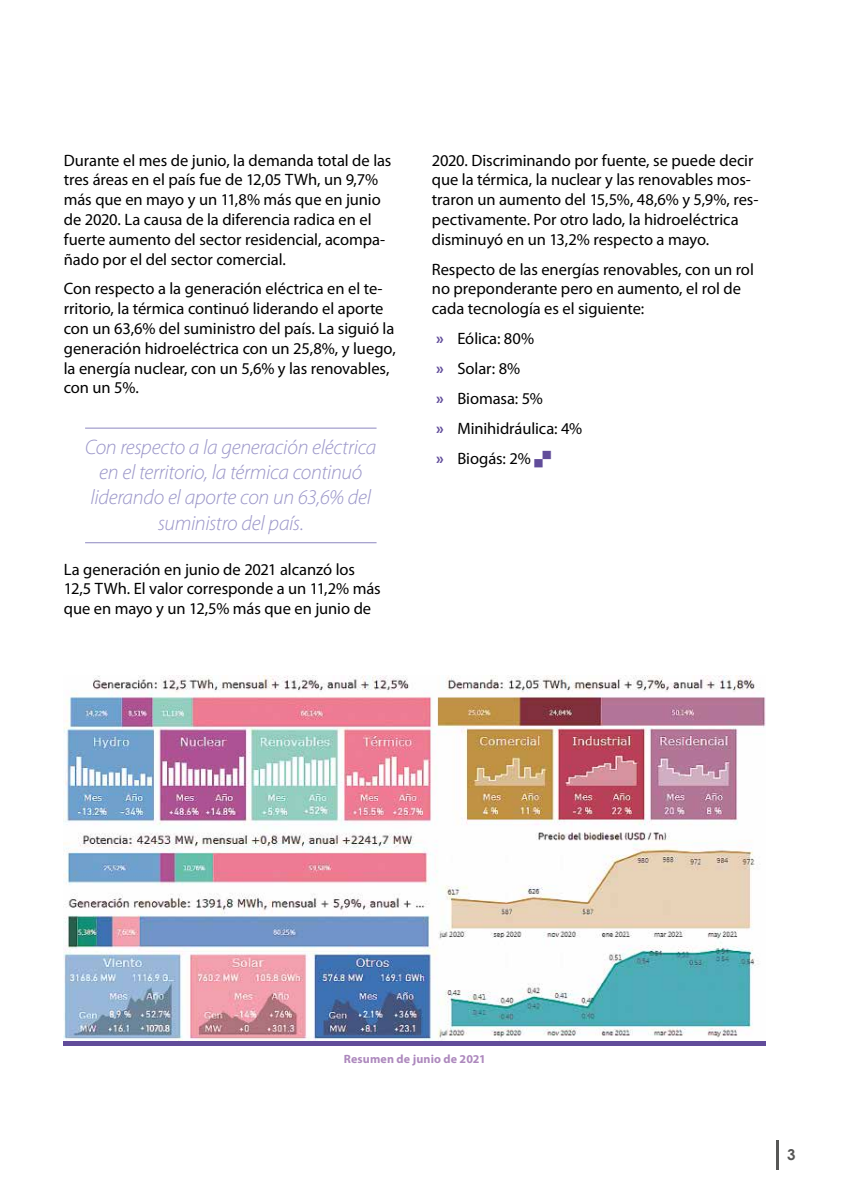
<style>
.page{position:relative;width:851px;height:1191px;background:#fff}
.page>*{position:absolute;margin:0;border:0;box-sizing:border-box;transform-origin:0 0}
.t1{font:italic 300 21px/25.2px "Myriad Pro";letter-spacing:-.015em;color:#9a95c8;text-align:center}
.t2{font:16.5px/19.8px "Myriad Pro";letter-spacing:-.005em;color:#000}
.t3{font:700 15px "Century Gothic";color:#575756}
.t4{font:700 12px "Myriad Pro";letter-spacing:.015em;color:#ad88bd}
.s1{font-weight:700;color:#614c9a}
</style>
<div class="page">
<hr style="left:776px;top:1140px;width:2px;height:29px;background:#575756">
<hr style="left:85px;top:427px;width:291px;height:2px;background:#9a95c8">
<hr style="left:85px;top:542px;width:291px;height:1px;background:#9a95c8">
<hr style="left:64px;top:1041px;width:701px;height:4px;background:#614c9a">
<img style="left:64px;top:675px;width:701px;height:366px">
<p class="t2" style="left:64px;top:150px;width:329px">Durante el mes de junio, la demanda total de las tres áreas en el país fue de 12,05 TWh, un 9,7% más que en mayo y un 11,8% más que en junio de 2020. La causa de la diferencia radica en el fuerte aumento del sector residencial, acompa&shy;ñado por el del sector comercial.</p>
<p class="t2" style="left:64px;top:279px;width:333px">Con respecto a la generación eléctrica en el te&shy;rritorio, la térmica continuó liderando el aporte con un 63,6% del suministro del país. La siguió la generación hidroeléctrica con un 25,8%, y luego, la energía nuclear, con un 5,6% y las renovables, con un 5%.</p>
<p class="t1" style="left:85px;top:434px;width:293px">Con respecto a la generación eléctrica en el territorio, la térmica continuó liderando el aporte con un 63,6% del suministro del país.</p>
<p class="t2" style="left:64px;top:559px;width:318px">La generación en junio de 2021 alcanzó los<br>12,5 TWh. El valor corresponde a un 11,2% más que en mayo y un 12,5% más que en junio de</p>
<p class="t2" style="left:432px;top:150px;width:328px">2020. Discriminando por fuente, se puede decir que la térmica, la nuclear y las renovables mos&shy;traron un aumento del 15,5%, 48,6% y 5,9%, res&shy;pectivamente. Por otro lado, la hidroeléctrica disminuyó en un 13,2% respecto a mayo.</p>
<p class="t2" style="left:432px;top:259px;width:323px">Respecto de las energías renovables, con un rol no preponderante pero en aumento, el rol de cada tecnología es el siguiente:</p>
<p class="t2" style="left:436px;top:323px;width:147px;line-height:29.8px"><span class="s1">»</span> Eólica: 80%<br><span class="s1">»</span> Solar: 8%<br><span class="s1">»</span> Biomasa: 5%<br><span class="s1">»</span> Minihidráulica: 4% <span class="s1">»</span> Biogás: 2%</p>
<p class="t4" style="left:344px;top:1052px;width:144px">Resumen de junio de 2021</p>
<p class="t3" style="left:787px;top:1143px;width:10px">3</p>
</div>
